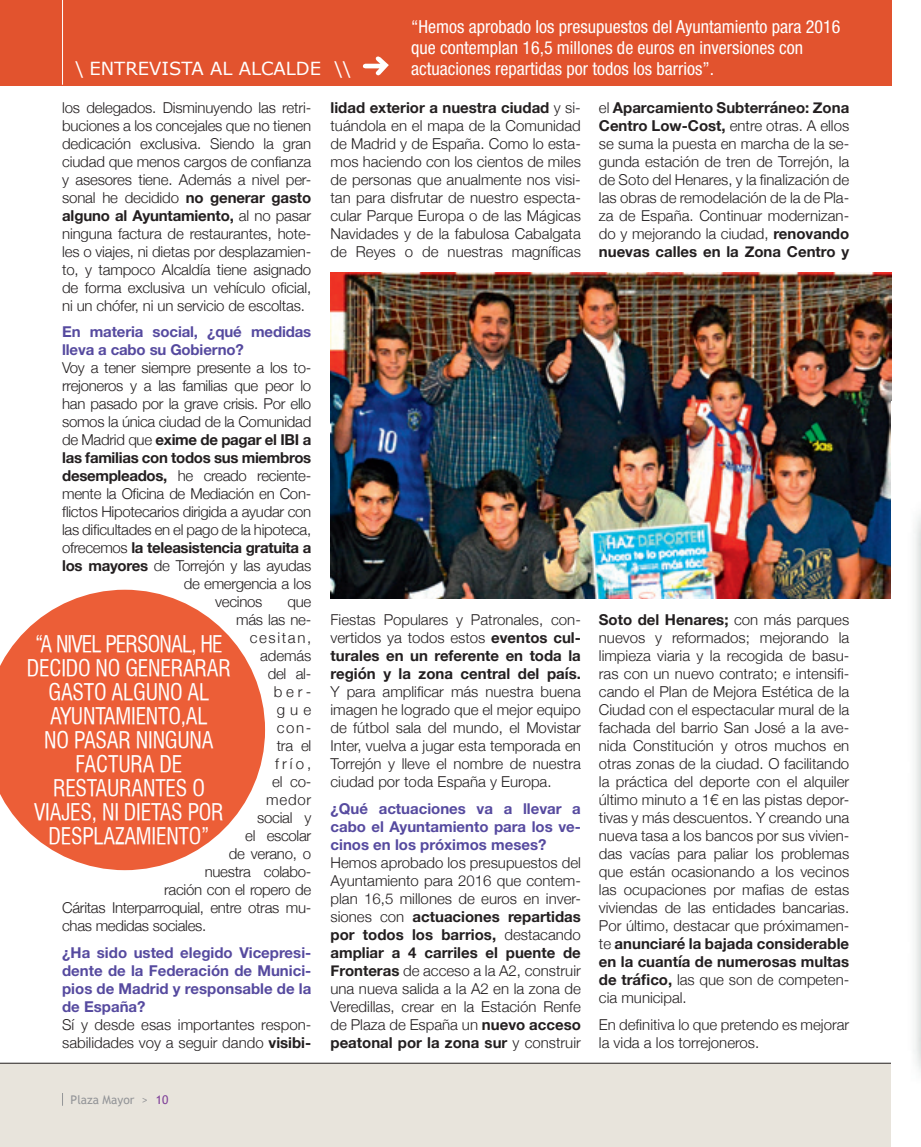
<style>
.page{position:relative;width:921px;height:1147px;background:#fff}
.page>*{position:absolute;margin:0;border:0;box-sizing:border-box;transform-origin:0 0}
.t1{font:22.5px/24px "Halvett Condensed";letter-spacing:-.01em;color:#fff;scale:.96 1}
.t2{font:condensed 18px/21px "Helvetica Neue LT Std";color:#fff}
.t3{font:18px "Verdana";color:#fff}
.t4{font:300 15px/18px "Helvetica Neue";letter-spacing:-.01em;color:#231f20;text-align:justify}
.t5{font:700 15px/18px "Helvetica Neue LT Std";color:#564a9f;text-align:justify}
.t6{font:700 15px/18px "Helvetica Neue";letter-spacing:-.02em;color:#231f20;text-align:justify}
.t7{font:300 15px "Helvetica Neue";letter-spacing:.11em;color:#231f20}
.t8{font:12px "Trebuchet MS";color:#939598}
.s1{font-weight:700}
.s2{font-weight:300}
.s3{color:#7e3e98}
</style>
<div class="page">
<div style="left:0;top:1063px;width:891px;height:84px;background:#e8e4dc"></div>
<svg style="left:62px;top:1093px;width:1px;height:13px"></svg>
<div style="left:0;top:0;width:891px;height:85px;background:#e2532e"></div>
<hr style="left:62px;top:0;width:1px;height:85px;background:#fff">
<hr style="left:0;top:1063px;width:891px;height:1px;background:#231f20">
<svg style="left:363px;top:56px;width:26px;height:20px"></svg>
<img style="left:330px;top:272px;width:561px;height:326px">
<svg style="left:0;top:590px;width:265px;height:280px;fill:#ec5e37"></svg>
<p class="t3" style="left:75px;top:56px;width:277px">\ ENTREVISTA AL ALCALDE \\</p>
<p class="t2" style="left:411px;top:16px;width:431px">“Hemos aprobado los presupuestos del Ayuntamiento para 2016 que contemplan 16,5 millones de euros en inversiones con actuaciones repartidas por todos los barrios”.</p>
<p class="t4" style="left:62px;top:97px;width:251px">los delegados. Disminuyendo las retri&shy;buciones a los concejales que no tienen dedicación exclusiva. Siendo la gran ciudad que menos cargos de confianza y asesores tiene. Además a nivel per&shy;sonal he decidido <span class="s1">no generar gasto alguno al Ayuntamiento,</span> al no pasar ninguna factura de restaurantes, hote&shy;les o viajes, ni dietas por desplazamien&shy;to, y tampoco Alcaldía tiene asignado de forma exclusiva un vehículo oficial, ni un chófer, ni un servicio de escoltas.</p>
<p class="t5" style="left:62px;top:323px;width:250px">En materia social, ¿qué medidas lleva a cabo su Gobierno?</p>
<p class="t4" style="left:62px;top:358px;width:251px">Voy a tener siempre presente a los to-</p>
<p class="t4" style="left:62px;top:376px;width:250px">rrejoneros y a las familias que peor lo</p>
<p class="t4" style="left:62px;top:394px;width:250px">han pasado por la grave crisis. Por ello</p>
<p class="t4" style="left:62px;top:412px;width:250px">somos la única ciudad de la Comunidad</p>
<p class="t6" style="left:62px;top:431px;width:251px"><span class="s2">de Madrid que</span> exime de pagar el IBI a</p>
<p class="t6" style="left:62px;top:449px;width:251px">las familias con todos sus miembros</p>
<p class="t4" style="left:62px;top:466px;width:251px"><span class="s1">desempleados,</span> he creado reciente-</p>
<p class="t4" style="left:62px;top:484px;width:251px">mente la Oficina de Mediación en Con-</p>
<p class="t4" style="left:62px;top:502px;width:251px">flictos Hipotecarios dirigida a ayudar con</p>
<p class="t4" style="left:62px;top:520px;width:251px">las dificultades en el pago de la hipoteca,</p>
<p class="t6" style="left:62px;top:539px;width:251px"><span class="s2">ofrecemos</span> la teleasistencia gratuita a</p>
<p class="t4" style="left:62px;top:556px;width:250px"><span class="s1">los mayores</span> de Torrejón y las ayudas</p>
<p class="t4" style="left:184px;top:574px;width:129px">de emergencia a los</p>
<p class="t4" style="left:215px;top:592px;width:49px">vecinos</p>
<p class="t4" style="left:287px;top:592px;width:25px">que</p>
<p class="t4" style="left:236px;top:610px;width:76px">más las ne-</p>
<p class="t7" style="left:250px;top:626px;width:63px">cesitan,</p>
<p class="t4" style="left:260px;top:646px;width:52px">además</p>
<p class="t4" style="left:268px;top:664px;width:45px">del al-</p>
<p class="t4" style="left:274px;top:682px;width:39px">ber-</p>
<p class="t4" style="left:277px;top:700px;width:36px">gue</p>
<p class="t4" style="left:277px;top:718px;width:36px">con-</p>
<p class="t4" style="left:277px;top:736px;width:36px">tra el</p>
<p class="t4" style="left:275px;top:754px;width:38px">frío,</p>
<p class="t4" style="left:272px;top:772px;width:40px">el co-</p>
<p class="t4" style="left:266px;top:790px;width:47px">medor</p>
<p class="t4" style="left:257px;top:808px;width:55px">social y</p>
<p class="t4" style="left:245px;top:826px;width:67px">el escolar</p>
<p class="t4" style="left:229px;top:844px;width:84px">de verano, o</p>
<p class="t4" style="left:205px;top:862px;width:108px">nuestra colabo-</p>
<p class="t4" style="left:164px;top:880px;width:148px">ración con el ropero de</p>
<p class="t4" style="left:62px;top:898px;width:251px">Cáritas Interparroquial, entre otras mu-</p>
<p class="t4" style="left:62px;top:916px;width:145px">chas medidas sociales.</p>
<p class="t5" style="left:62px;top:943px;width:251px">¿Ha sido usted elegido Vicepresi&shy;dente de la Federación de Munici&shy;pios de Madrid y responsable de la de España?</p>
<p class="t4" style="left:62px;top:1014px;width:250px">Sí y desde esas importantes respon&shy;sabilidades voy a seguir dando <span class="s1">visibi-</span></p>
<h1 class="t1" style="left:35px;top:632px;width:32px">“A NIVEL</h1>
<h1 class="t1" style="left:105px;top:632px;width:13px">PERSONAL</h1>
<h1 class="t1" style="left:191px;top:632px;width:31px">, HE</h1>
<h1 class="t1" style="left:48px;top:656px;width:106px;text-indent:-22px">DECIDO NO GENERARAR<br>GASTO</h1>
<h1 class="t1" style="left:112px;top:680px;width:49px">ALGUNO</h1>
<h1 class="t1" style="left:187px;top:680px;width:12px">AL</h1>
<h1 class="t1" style="left:50px;top:704px;width:34px">AYUNTA</h1>
<h1 class="t1" style="left:115px;top:704px;width:28px">MIENTO</h1>
<h1 class="t1" style="left:181px;top:704px;width:18px">,AL</h1>
<h1 class="t1" style="left:44px;top:728px;width:44px">NO PASAR</h1>
<h1 class="t1" style="left:136px;top:728px;width:57px">NINGUNA</h1>
<h1 class="t1" style="left:76px;top:752px;width:23px">FACTURA</h1>
<h1 class="t1" style="left:159px;top:752px;width:23px">DE</h1>
<h1 class="t1" style="left:53px;top:776px;width:13px">RESTAURANTES</h1>
<h1 class="t1" style="left:192px;top:776px;width:12px">O</h1>
<h1 class="t1" style="left:34px;top:800px;width:11px">VIAJES</h1>
<h1 class="t1" style="left:92px;top:800px;width:57px">, NI DIETAS</h1>
<h1 class="t1" style="left:188px;top:800px;width:13px">POR</h1>
<h1 class="t1" style="left:48px;top:824px;width:25px">DESPLA</h1>
<h1 class="t1" style="left:115px;top:824px;width:49px">ZAMIENTO</h1>
<h1 class="t1" style="left:201px;top:824px;width:10px">”</h1>
<p class="t8" style="left:71px;top:1092px;width:99px">Plaza Mayor &gt; <span class="s3">10</span></p>
<p class="t4" style="left:330px;top:97px;width:252px"><span class="s1">lidad exterior a nuestra ciudad</span> y si&shy;tuándola en el mapa de la Comunidad de Madrid y de España. Como lo esta&shy;mos haciendo con los cientos de miles de personas que anualmente nos visi&shy;tan para disfrutar de nuestro especta&shy;cular Parque Europa o de las Mágicas Navidades y de la fabulosa Cabalgata de Reyes o de nuestras magníficas</p>
<p class="t4" style="left:599px;top:97px;width:252px">el <span class="s1">Aparcamiento Subterráneo: Zona Centro Low-Cost,</span> entre otras. A ellos se suma la puesta en marcha de la se&shy;gunda estación de tren de Torrejón, la de Soto del Henares, y la finalización de las obras de remodelación de la de Pla&shy;za de España. Continuar modernizan&shy;do y mejorando la ciudad, <span class="s1">renovando nuevas calles en la Zona Centro y</span></p>
<p class="t6" style="left:330px;top:611px;width:252px"><span class="s2">Fiestas Populares y Patronales, con&shy;vertidos ya todos estos</span> eventos cul&shy;turales en un referente en toda la región y la zona central del país.</p>
<p class="t4" style="left:330px;top:682px;width:252px">Y para amplificar más nuestra buena imagen he logrado que el mejor equipo de fútbol sala del mundo, el Movistar Inter, vuelva a jugar esta temporada en Torrejón y lleve el nombre de nuestra ciudad por toda España y Europa.</p>
<p class="t5" style="left:330px;top:799px;width:252px">¿Qué actuaciones va a llevar a cabo el Ayuntamiento para los ve&shy;cinos en los próximos meses?</p>
<p class="t4" style="left:330px;top:852px;width:252px">Hemos aprobado los presupuestos del Ayuntamiento para 2016 que contem&shy;plan 16,5 millones de euros en inver&shy;siones con <span class="s1">actuaciones repartidas por todos los barrios,</span> destacando <span class="s1">ampliar a 4 carriles el puente de Fronteras</span> de acceso a la A2, construir una nueva salida a la A2 en la zona de Veredillas, crear en la Estación Renfe de Plaza de España un <span class="s1">nuevo acceso peatonal por la zona sur</span> y construir</p>
<p class="t4" style="left:599px;top:610px;width:252px"><span class="s1">Soto del Henares;</span> con más parques nuevos y reformados; mejorando la limpieza viaria y la recogida de basu&shy;ras con un nuevo contrato; e intensifi&shy;cando el Plan de Mejora Estética de la Ciudad con el espectacular mural de la fachada del barrio San José a la ave&shy;nida Constitución y otros muchos en otras zonas de la ciudad. O facilitando la práctica del deporte con el alquiler último minuto a 1€ en las pistas depor&shy;tivas y más descuentos. Y creando una nueva tasa a los bancos por sus vivien&shy;das vacías para paliar los problemas que están ocasionando a los vecinos las ocupaciones por mafias de estas viviendas de las entidades bancarias.<br>Por último, destacar que próximamen&shy;te <span class="s1">anunciaré la bajada considerable en la cuantía de numerosas multas de tráfico,</span> las que son de competen&shy;cia municipal.</p>
<p class="t4" style="left:599px;top:1014px;width:252px">En definitiva lo que pretendo es mejorar la vida a los torrejoneros.</p>
</div>
